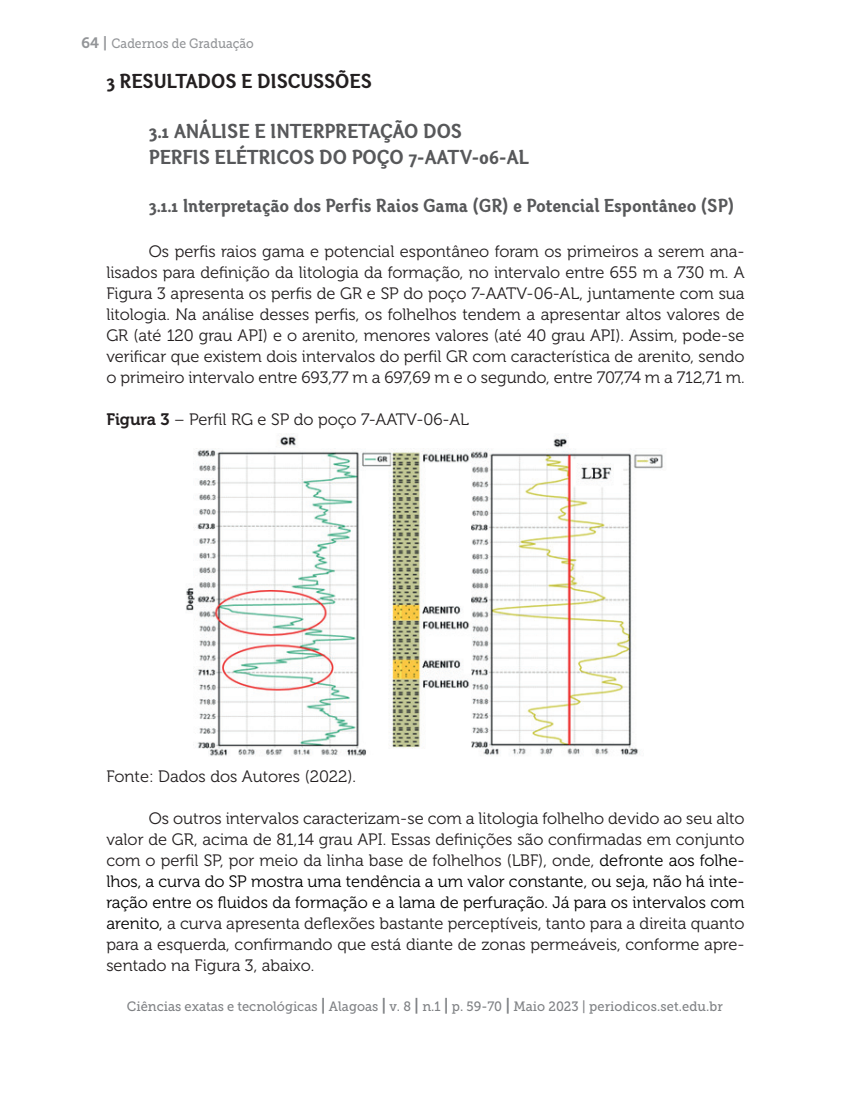
<style>
.page{position:relative;width:851px;height:1106px;background:#fff}
.page>*{position:absolute;margin:0;border:0;box-sizing:border-box;transform-origin:0 0}
.t1{font:21px/25.2px "Otari Bold Limited";color:#57585a}
.t2{font:21px "Otari Bold Limited";color:#231f20}
.t3{font:19.5px "Otari Bold Limited";color:#57585a}
.t4{font:16.5px/21px "Museo 300";color:#231f20;text-align:justify}
.t5{font:13.5px "Museo Slab 500";color:#808285;scale:.95 1}
.t6{font:13.5px "Museo Slab 500";color:#939598;scale:.9 1}
.s1{font-family:"Museo 700";font-size:15px}
.s2{font-family:"Museo 700"}
.s3{color:#000001}
.s4{font-family:"Museo 700";font-size:16.5px}
</style>
<div class="page">
<img style="left:186px;top:434px;width:477px;height:322px">
<p class="t6" style="left:81px;top:36px;width:193px"><span class="s1">64 |</span> Cadernos de Graduação</p>
<p class="t2" style="left:106px;top:68px;width:267px">3 RESULTADOS E DISCUSSÕES</p>
<p class="t1" style="left:149px;top:118px;width:381px">3.1 ANÁLISE E INTERPRETAÇÃO DOS<br>PERFIS ELÉTRICOS DO POÇO 7-AATV-06-AL</p>
<p class="t3" style="left:149px;top:194px;width:586px">3.1.1 Interpretação dos Perfis Raios Gama (GR) e Potencial Espontâneo (SP)</p>
<p class="t4" style="left:106px;top:241px;width:639px;text-indent:43px">Os perfis raios gama e potencial espontâneo foram os primeiros a serem ana&shy;lisados para definição da litologia da formação, no intervalo entre 655 m a 730 m. A Figura 3 apresenta os perfis de GR e SP do poço 7-AATV-06-AL, juntamente com sua litologia. Na análise desses perfis, os folhelhos tendem a apresentar altos valores de GR (até 120 grau API) e o arenito, menores valores (até 40 grau API). Assim, pode-se verificar que existem dois intervalos do perfil GR com característica de arenito, sendo o primeiro intervalo entre 693,77 m a 697,69 m e o segundo, entre 707,74 m a 712,71 m.</p>
<p class="t4" style="left:106px;top:409px;width:364px"><span class="s2">Figura 3</span> – Perfil RG e SP do poço 7-AATV-06-AL</p>
<p class="t4" style="left:106px;top:766px;width:251px">Fonte: Dados dos Autores (2022).</p>
<p class="t4" style="left:106px;top:808px;width:639px;text-indent:43px">Os outros intervalos caracterizam-se com a litologia folhelho devido ao seu alto valor de GR, acima de 81,14 grau API. Essas definições são confirmadas em conjunto com o perfil SP, por meio da linha base de folhelhos (LBF), onde, <span class="s3">defronte aos folhe&shy;lhos, a curva do SP mostra uma tendência a um valor constante, ou seja, não há inte&shy;ração entre os fluidos da formação e a lama de perfuração. Já para os intervalos com arenito,</span> a curva apresenta deflexões bastante perceptíveis, tanto para a direita quanto para a esquerda, confirmando que está diante de zonas permeáveis, conforme apre&shy;sentado na Figura 3, abaixo.</p>
<p class="t5" style="left:127px;top:999px;width:629px">Ciências exatas e tecnológicas <span class="s4">|</span> Alagoas <span class="s4">|</span> v. 8 <span class="s4">|</span> n.1 <span class="s4">|</span> p. 59-70 <span class="s4">|</span> Maio 2023 | periodicos.set.edu.br</p>
</div>
